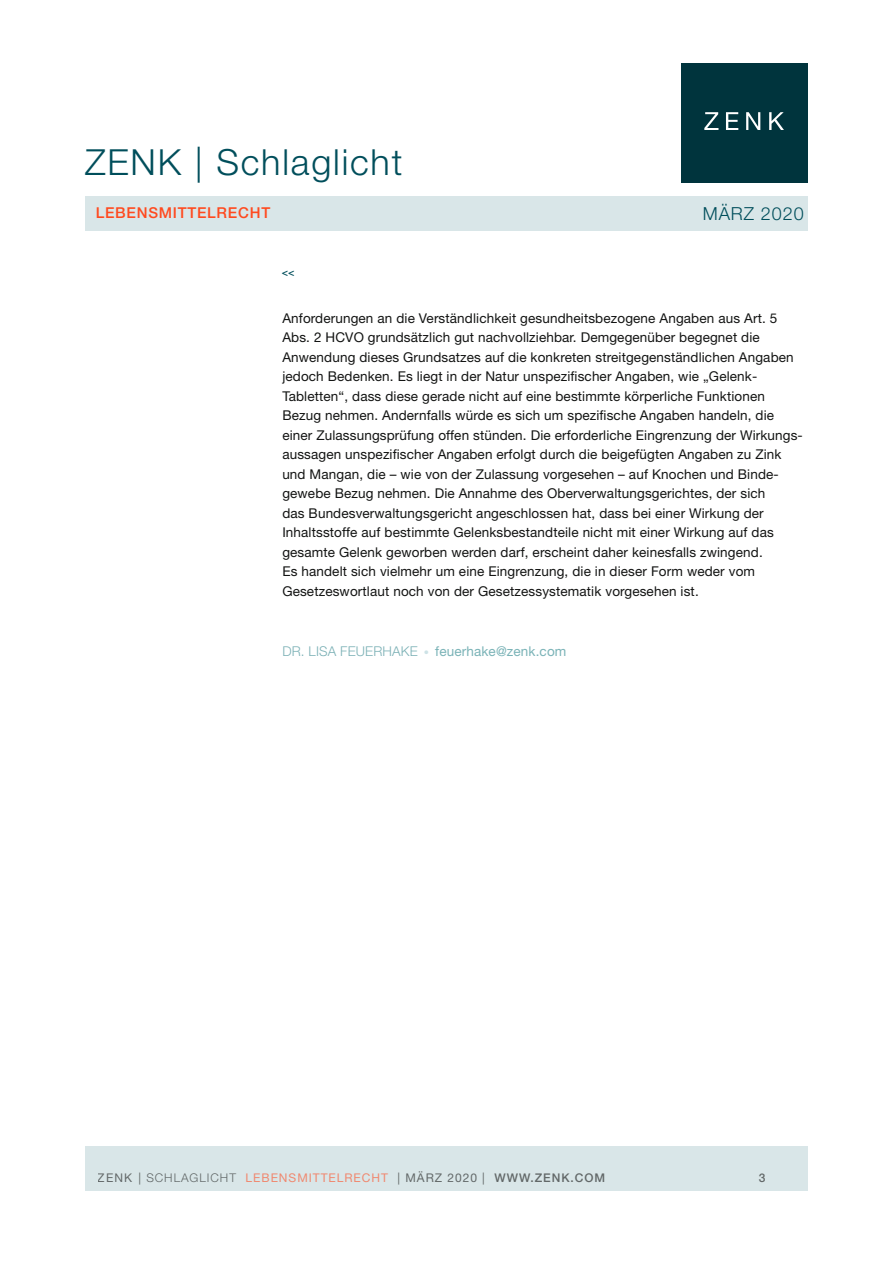
<style>
.page{position:relative;width:893px;height:1263px;background:#fff}
.page>*{position:absolute;margin:0;border:0;box-sizing:border-box;transform-origin:0 0}
.t1{font:300 36px "Helvetica Neue LT Pro";letter-spacing:.05em;color:#004e5b}
.t2{font:300 18px "Helvetica Neue LT Pro";letter-spacing:.05em;color:#004e5b}
.t3{font:500 15px "Helvetica Neue LT Pro";letter-spacing:.05em;color:#ff4a1f}
.t4{font:13.5px/19.5px "Helvetica Neue LT Pro";letter-spacing:.01em;color:#131413}
.t5{font:13.5px "Helvetica Neue LT Pro";letter-spacing:.01em;color:#7ab3b7}
.t6{font:12px "Helvetica Neue LT Pro";letter-spacing:.08em;color:#ff4a1f}
.t7{font:500 12px "Helvetica Neue LT Pro";color:#131413}
.t8{font:500 10.5px "Helvetica Neue LT Pro";color:#004e5b}
.s1{font-weight:300;color:#7cb1b6}
.s2{font-weight:300;font-size:10.5px;color:#cde2e6}
.s3{color:#131413}
.s4{font-weight:300;color:#131413}
.s5{font-weight:500;color:#131413}
</style>
<div class="page">
<div style="left:681px;top:64px;width:126px;height:119px;background:#00343d"></div>
<svg style="left:704px;top:112px;width:14px;height:18px"></svg>
<svg style="left:726px;top:112px;width:12px;height:18px"></svg>
<svg style="left:746px;top:112px;width:14px;height:18px"></svg>
<svg style="left:769px;top:112px;width:15px;height:18px"></svg>
<div style="left:85px;top:1146px;width:723px;height:45px;background:#d9e6e8"></div>
<div style="left:85px;top:196px;width:723px;height:34px;background:#d9e6e8"></div>
<h1 class="t1" style="left:85px;top:140px;width:319px">ZENK | Schlaglicht</h1>
<p class="t3" style="left:96px;top:204px;width:176px">LEBENSMITTELRECHT</p>
<h2 class="t2" style="left:703px;top:202px;width:102px">MÄRZ 2020</h2>
<p class="t8" style="left:282px;top:266px;width:14px">&lt;&lt;</p>
<p class="t4" style="left:282px;top:308px;width:522px">Anforderungen an die Verständlichkeit gesundheitsbezogene Angaben aus Art. 5<br>Abs. 2 HCVO grundsätzlich gut nachvollziehbar. Demgegenüber begegnet die Anwendung dieses Grundsatzes auf die konkreten streitgegenständlichen Angaben jedoch Bedenken. Es liegt in der Natur unspezifischer Angaben, wie „Gelenk-Tabletten“, dass diese gerade nicht auf eine bestimmte körperliche Funktionen Bezug nehmen. Andernfalls würde es sich um spezifische Angaben handeln, die einer Zulassungsprüfung offen stünden. Die erforderliche Eingrenzung der Wirkungs&shy;aussagen unspezifischer Angaben erfolgt durch die beigefügten Angaben zu Zink und Mangan, die – wie von der Zulassung vorgesehen – auf Knochen und Binde&shy;gewebe Bezug nehmen. Die Annahme des Oberverwaltungsgerichtes, der sich<br>das Bundesverwaltungsgericht angeschlossen hat, dass bei einer Wirkung der Inhaltsstoffe auf bestimmte Gelenksbestandteile nicht mit einer Wirkung auf das gesamte Gelenk geworben werden darf, erscheint daher keinesfalls zwingend.<br>Es handelt sich vielmehr um eine Eingrenzung, die in dieser Form weder vom Gesetzeswortlaut noch von der Gesetzessystematik vorgesehen ist.</p>
<p class="t5" style="left:282px;top:643px;width:286px"><span class="s1">DR. LISA FEUERHAKE</span> <span class="s2">•</span> feuerhake@zenk.com</p>
<p class="t6" style="left:98px;top:1170px;width:509px"><span class="s3">ZENK |</span> <span class="s4">SCHLAGLICHT</span> LEBENSMITTELRECHT <span class="s3">| MÄRZ 2020 |</span> <span class="s5">WWW.ZENK.COM</span></p>
<p class="t7" style="left:759px;top:1170px;width:8px">3</p>
</div>
